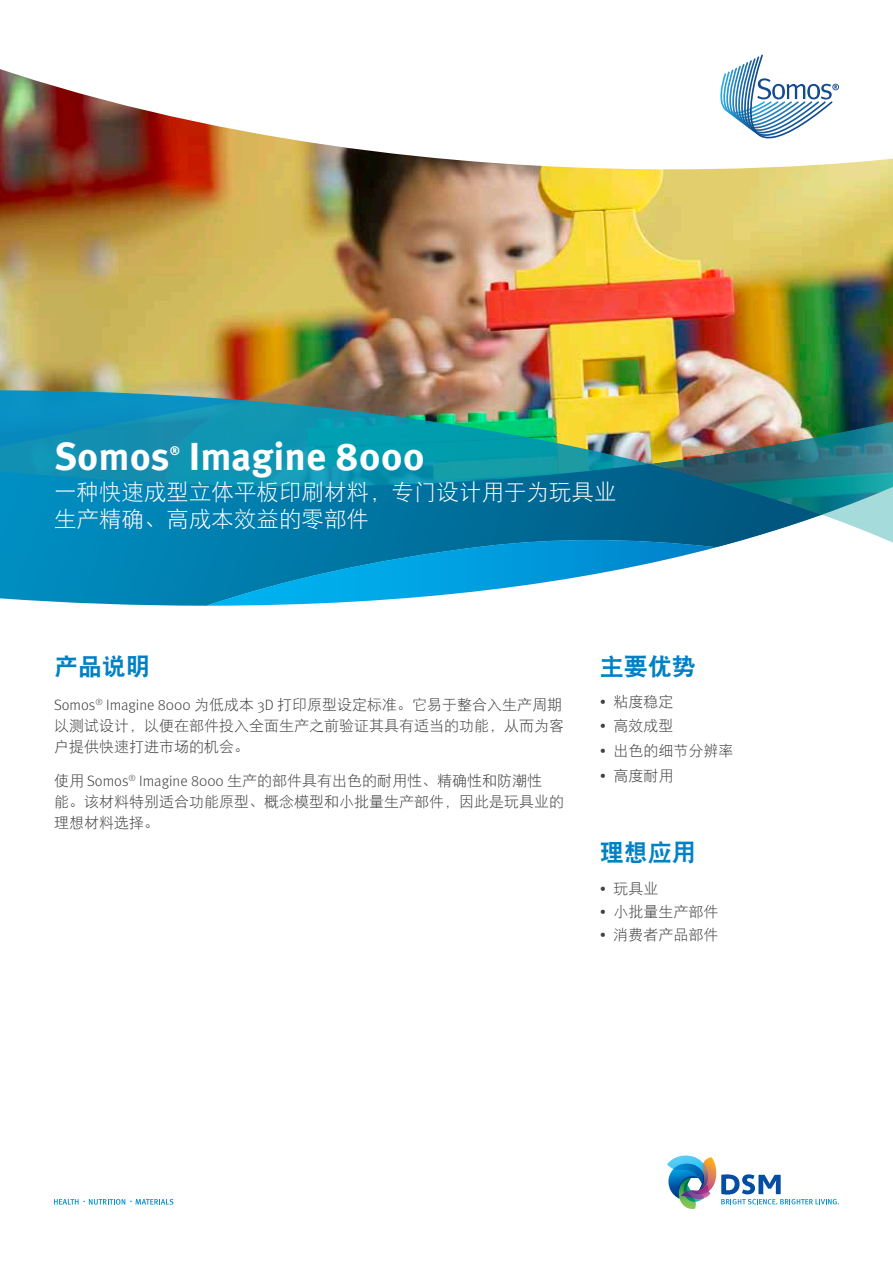
<style>
.page{position:relative;width:893px;height:1263px;background:#fff}
.page>*{position:absolute;margin:0;border:0;box-sizing:border-box;transform-origin:0 0}
.t1{font:700 39px "Meta Pro";color:#fff}
.t2{font:24px "DFP Hei W9";color:#0081c6}
.t3{font:22.5px/27px "DFP Hei W3";color:#fff}
.t4{font:15px/21px "DFP Hei W3";color:#414142;text-align:justify}
.t5{font:700 12.3px "Meta Pro";color:#fff}
.s1{font-family:"Meta Pro";font-weight:300}
</style>
<div class="page">
<img style="left:0;top:230px;width:893px;height:160px">
<img style="left:0;top:390px;width:893px;height:216px">
<svg style="left:667px;top:1155px;width:172px;height:54px"></svg>
<svg style="left:54px;top:1199px;width:119px;height:6px"></svg>
<img style="left:0;top:54px;width:893px;height:176px">
<svg style="left:720px;top:55px;width:119px;height:83px"></svg>
<h1 class="t1" style="left:54px;top:426px;width:117px">Somos</h1>
<p class="t5" style="left:170px;top:441px;width:12px">®</p>
<h1 class="t1" style="left:189px;top:426px;width:238px">Imagine 8000</h1>
<h3 class="t3" style="left:54px;top:478px;width:564px">一种快速成型立体平板印刷材料，专门设计用于为玩具业生产精确、高成本效益的零部件</h3>
<h2 class="t2" style="left:54px;top:653px;width:97px">产品说明</h2>
<p class="t4" style="left:54px;top:693px;width:512px"><span class="s1">Somos</span><sup>®</sup> <span class="s1">Imagine 8000</span> 为低成本 <span class="s1">3D</span> 打印原型设定标准。它易于整合入生产周期以测试设计，以便在部件投入全面生产之前验证其具有适当的功能，从而为客户提供快速打进市场的机会。</p>
<p class="t4" style="left:54px;top:770px;width:512px;text-align:left">使用 <span class="s1">Somos</span><sup>®</sup> <span class="s1">Imagine 8000</span> 生产的部件具有出色的耐用性、精确性和防潮性<br>能。该材料特别适合功能原型、概念模型和小批量生产部件，因此是玩具业的理想材料选择。</p>
<h2 class="t2" style="left:600px;top:653px;width:97px">主要优势</h2>
<p class="t4" style="left:600px;top:690px;width:75px"><span class="s1">•</span> 粘度稳定</p>
<p class="t4" style="left:600px;top:715px;width:75px"><span class="s1">•</span> 高效成型</p>
<p class="t4" style="left:600px;top:740px;width:135px"><span class="s1">•</span> 出色的细节分辨率</p>
<p class="t4" style="left:600px;top:765px;width:75px"><span class="s1">•</span> 高度耐用</p>
<h2 class="t2" style="left:600px;top:839px;width:97px">理想应用</h2>
<p class="t4" style="left:600px;top:878px;width:60px"><span class="s1">•</span> 玩具业</p>
<p class="t4" style="left:600px;top:901px;width:120px"><span class="s1">•</span> 小批量生产部件</p>
<p class="t4" style="left:600px;top:924px;width:120px"><span class="s1">•</span> 消费者产品部件</p>
</div>
